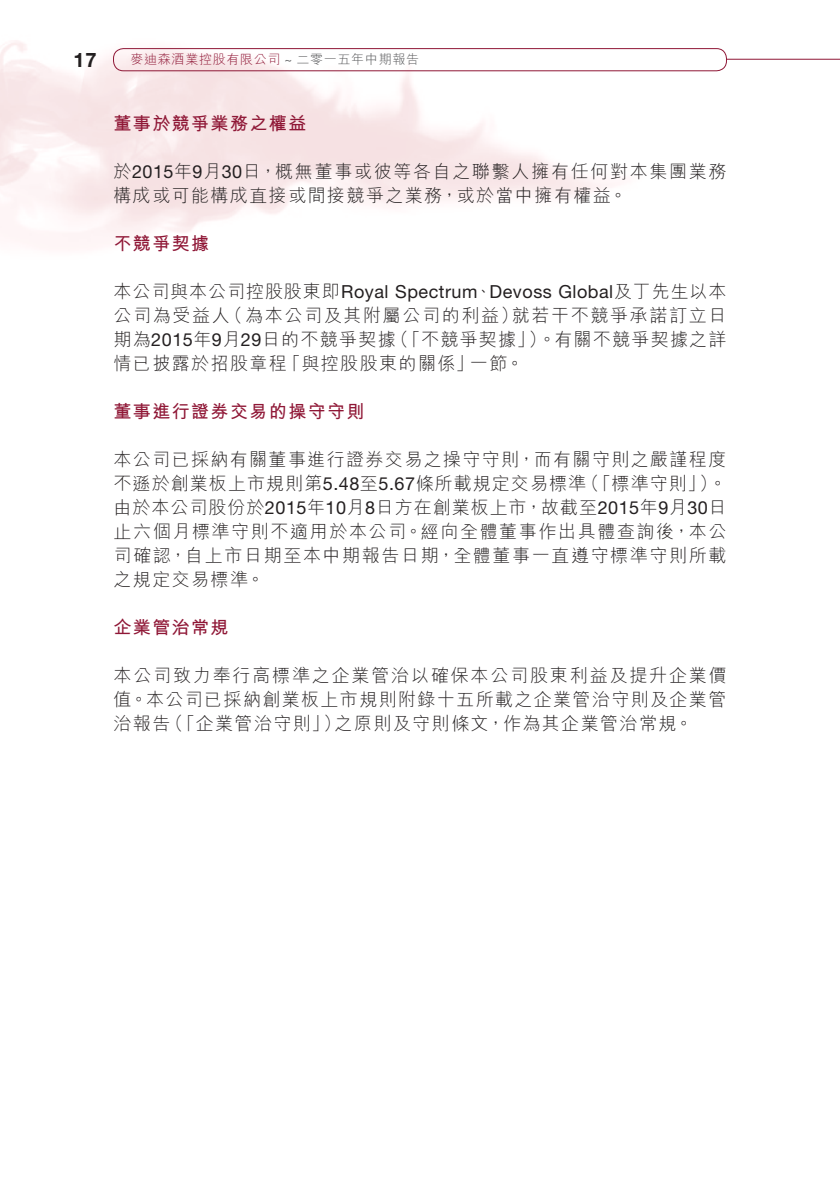
<style>
.page{position:relative;width:840px;height:1191px;background:#fff}
.page>*{position:absolute;margin:0;border:0;box-sizing:border-box;transform-origin:0 0}
.t1{font:700 20px "Helvetica Neue LT Std";color:#231f20}
.Body_Text{font:300 18px/24px "M Hei HK";letter-spacing:.08em;color:#231f20}
.Body_Text-2{font:18px "Helvetica Neue LT Std";letter-spacing:.03em;color:#231f20}
.Heading_2{font:700 18px "M Hei HK";letter-spacing:.08em;color:#8f1736}
.Body_Text-3{font:300 18px "M Hei HK";letter-spacing:.1em;color:#231f20}
.t2{font:300 13px "M Hei HK";letter-spacing:.055em;color:#8f1736}
.s1{font-family:"Helvetica Neue LT Std";font-weight:400;color:#57585a}
.s2{color:#57585a}
.s3{font-family:"Helvetica Neue LT Std";font-weight:400}
.s4{font-family:"M Hei HK";font-weight:300}
</style>
<div class="page">
<img style="left:0;top:41px;width:652px;height:201px">
<div style="left:113px;top:48px;width:613px;height:23px;border:1px solid #8f1736;border-radius:10px"></div>
<hr style="left:726px;top:59px;width:113px;height:1px;background:#8f1736">
<p class="t1" style="left:74px;top:47px;width:24px">17</p>
<p class="t2" style="left:130px;top:53px;width:290px">麥迪森酒業控股有限公司 <span class="s1">~</span> <span class="s2">二零一五年中期報告</span></p>
<p class="Heading_2" style="left:113px;top:110px;width:194px">董事於競爭業務之權益</p>
<p class="Body_Text" style="left:113px;top:159px;width:614px">於<span class="s3">2015</span>年 月<span class="s3">9 30</span>日，概無董事或彼等各自之聯繫人擁有任何對本集團業務構成或可能構成直接或間接競爭之業務，或於當中擁有權益。</p>
<p class="Heading_2" style="left:113px;top:230px;width:97px">不競爭契據</p>
<p class="Body_Text-2" style="left:489px;top:280px;width:238px">Devoss Global<span class="s4">及丁先生以本</span></p>
<p class="Body_Text-2" style="left:113px;top:280px;width:365px"><span class="s4">本公司與本公司控股股東即</span>Royal Spectrum</p>
<p class="Body_Text" style="left:474px;top:279px;width:19px">、</p>
<p class="Body_Text" style="left:225px;top:303px;width:295px">（為本公司及其附屬公司的利益）</p>
<p class="Body_Text" style="left:511px;top:303px;width:216px">就若干不競爭承諾訂立日</p>
<p class="Body_Text" style="left:113px;top:303px;width:118px">公司為受益人</p>
<p class="Body_Text" style="left:390px;top:327px;width:337px">（「不競爭契據」）。有關不競爭契據之詳</p>
<p class="Body_Text" style="left:113px;top:327px;width:283px">期為<span class="s3">2015</span>年 月<span class="s3">9 29</span>日的不競爭契據</p>
<p class="Body_Text" style="left:283px;top:351px;width:192px">「與控股股東的關係」</p>
<p class="Body_Text" style="left:113px;top:351px;width:175px">情已披露於招股章程</p>
<p class="Heading_2" style="left:113px;top:398px;width:252px">董事進行證券交易的操守守則</p>
<p class="Body_Text" style="left:113px;top:447px;width:614px;text-align:right">本公司已採納有關董事進行證券交易之操守守則，而有關守則之嚴謹程度。(</p>
<p class="Body_Text" style="left:469px;top:351px;width:55px">一節。</p>
<p class="Body_Text" style="left:581px;top:471px;width:125px">（「標準守則「</p>
<p class="Body_Text" style="left:113px;top:471px;width:614px">不遜於創業板上市規則第<span class="s3">5.48</span>至<span class="s3">5.67</span>條所載規定交易標準<br>由於本公司股份於<span class="s3">2015</span>年<span class="s3">10</span>月<span class="s3">8</span>日方在創業板上市，故截至<span class="s3">2015</span>年 月<span class="s3">9 30</span>日止六個月標準守則不適用於本公司。經向全體董事作出具體查詢後，本公司確認，自上市日期至本中期報告日期，全體董事一直遵守標準守則所載之規定交易標準。</p>
<p class="Heading_2" style="left:113px;top:614px;width:117px">企業管治常規</p>
<p class="Body_Text-3" style="left:113px;top:666px;width:614px">本公司致力奉行高標準之企業管治以確保本公司股東利益及提升企業價</p>
<p class="Body_Text" style="left:113px;top:687px;width:614px">值。本公司已採納創業板上市規則附錄十五所載之企業管治守則及企業管</p>
<p class="Body_Text" style="left:334px;top:711px;width:359px">之原則及守則條文，作為其企業管治常規。</p>
<p class="Body_Text" style="left:165px;top:711px;width:177px">（「企業管治守則」）</p>
<p class="Body_Text" style="left:113px;top:711px;width:58px">治報告</p>
</div>
